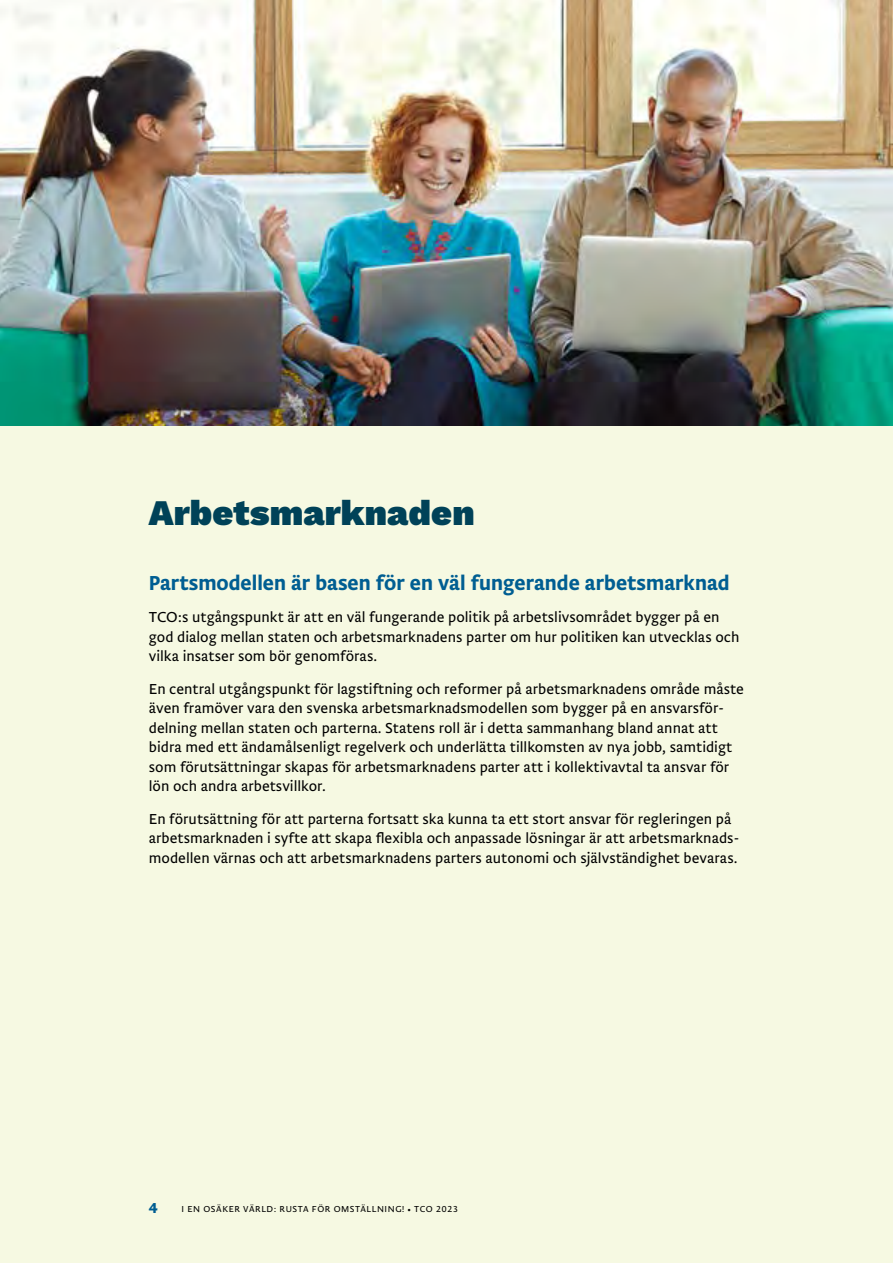
<style>
.page{position:relative;width:893px;height:1263px;background:#f6f9e2}
.page>*{position:absolute;margin:0;border:0;box-sizing:border-box;transform-origin:0 0}
.t1{font:900 36px "Work Sans";letter-spacing:.005em;color:#004258}
.t2{font:500 21px "Brioni Sanst Std";color:#005e92}
.t3{font:300 15px/19.5px "Brioni Sanst Std";color:#000}
.t4{font:700 15px "Brioni Sans Std";color:#005e92}
.t5{font:300 9px "Brioni Sanst Std";letter-spacing:.065em;color:#000}
.s1{font-family:"Minion Pro";font-weight:400}
</style>
<div class="page">
<img style="left:0;top:0;width:893px;height:425px">
<h1 class="t1" style="left:149px;top:492px;width:327px">Arbetsmarknaden</h1>
<h2 class="t2" style="left:149px;top:568px;width:582px">Partsmodellen är basen för en väl fungerande arbetsmarknad</h2>
<p class="t3" style="left:149px;top:607px;width:592px">TCO:s utgångspunkt är att en väl fungerande politik på arbetslivsområdet bygger på en god dialog mellan staten och arbetsmarknadens parter om hur politiken kan utvecklas och vilka insatser som bör genomföras.</p>
<p class="t3" style="left:149px;top:678px;width:597px">En central utgångspunkt för lagstiftning och reformer på arbetsmarknadens område måste även framöver vara den svenska arbetsmarknadsmodellen som bygger på en ansvarsför&shy;delning mellan staten och parterna. Statens roll är i detta sammanhang bland annat att bidra med ett ändamålsenligt regelverk och underlätta tillkomsten av nya jobb, samtidigt som förutsättningar skapas för arbetsmarknadens parter att i kollektivavtal ta ansvar för lön och andra arbetsvillkor.</p>
<p class="t3" style="left:149px;top:808px;width:592px">En förutsättning för att parterna fortsatt ska kunna ta ett stort ansvar för regleringen på arbetsmarknaden i syfte att skapa flexibla och anpassade lösningar är att arbetsmarknads&shy;modellen värnas och att arbetsmarknadens parters autonomi och självständighet bevaras.</p>
<p class="t4" style="left:149px;top:1196px;width:11px">4</p>
<p class="t5" style="left:182px;top:1202px;width:278px">I EN OSÄKER VÄRLD: RUSTA FÖR OMSTÄLLNING! <span class="s1">•</span> TCO 2023</p>
</div>
